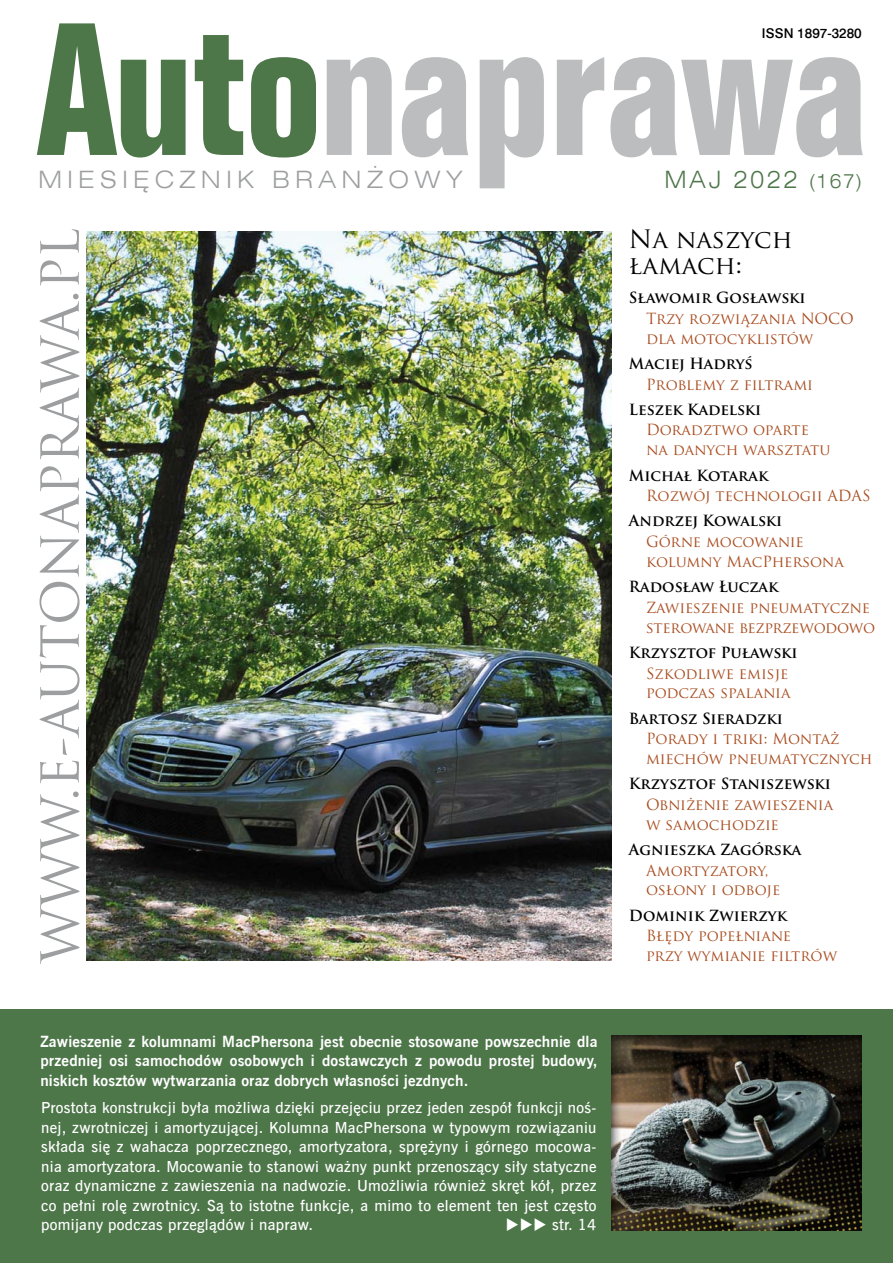
<style>
.page{position:relative;width:893px;height:1263px;background:#fff}
.page>*{position:absolute;margin:0;border:0;box-sizing:border-box;transform-origin:0 0}
.t1{font:184.5px "Folio Bd Cn EU";letter-spacing:-.02em;color:#bbbdbe}
.t2{font:51px "Trajan Pro";letter-spacing:-.015em;color:#9c9e9f}
.t3{font:24.75px/25.5px "Trajan Pro";color:#000}
.t4{font:24px "Swis 721 Lt Ex EU";letter-spacing:.21em;color:#9c9e9f}
.t5{font:24px "Swis 721 Lt Ex EU";letter-spacing:.11em;color:#4d7649;scale:.92 1}
.t6{font:15.3px/19.5px "News Goth Dm EU";letter-spacing:.02em;color:#fff;text-align:justify}
.t7{font:700 15.3px/19.5px "News Goth EU";letter-spacing:.01em;color:#fff;text-align:justify}
.t8{font:15px/19.8px "Trajan Pro";color:#a94d20}
.t9{font:700 15px "Trajan Pro";color:#000}
.t10{font:15px/19.8px "Trajan Pro";letter-spacing:-.02em;color:#a94d20}
.t11{font:13.5px "Swis 721 Md EU";color:#000}
.s1{color:#4d7649}
.s2{font-size:19.5px}
</style>
<div class="page">
<div style="left:0;top:1010px;width:893px;height:253px;background:#4d7649"></div>
<img style="left:86px;top:232px;width:525px;height:728px">
<div style="left:608px;top:1033px;width:254px;height:198px;background:#000;opacity:.75"></div>
<h1 class="t1" style="left:37px;top:-27px;width:834px"><span class="s1">Auto</span>naprawa</h1>
<p class="t11" style="left:762px;top:25px;width:101px">ISSN 1897-3280</p>
<h3 class="t4" style="left:38px;top:165px;width:427px">MIESIĘCZNIK BRANŻOWY</h3>
<h3 class="t5" style="left:664px;top:165px;width:216px">MAJ 2022 <span class="s2">(167)</span></h3>
<h2 class="t2" style="left:28px;top:963px;width:737px;rotate:-90deg">WWW.E-AUTONAPRAWA.PL</h2>
<h3 class="t3" style="left:629px;top:226px;width:165px">Na naszych łamach:</h3>
<p class="t9" style="left:629px;top:288px;width:178px">Sławomir Gosławski</p>
<p class="t8" style="left:646px;top:308px;width:209px">Trzy rozwiązania NOCO dla motocyklistów</p>
<p class="t9" style="left:629px;top:354px;width:125px">Maciej Hadryś</p>
<p class="t8" style="left:646px;top:374px;width:169px">Problemy z filtrami</p>
<p class="t9" style="left:629px;top:400px;width:134px">Leszek Kadelski</p>
<p class="t8" style="left:646px;top:420px;width:186px">Doradztwo oparte na danych warsztatu</p>
<p class="t9" style="left:629px;top:466px;width:141px">Michał Kotarak</p>
<p class="t8" style="left:646px;top:486px;width:226px">Rozwój technologii ADAS</p>
<p class="t9" style="left:629px;top:512px;width:155px">Andrzej Kowalski</p>
<p class="t8" style="left:646px;top:532px;width:199px">Górne mocowanie kolumny MacPhersona</p>
<p class="t9" style="left:629px;top:577px;width:151px">Radosław Łuczak</p>
<p class="t10" style="left:646px;top:597px;width:231px">Zawieszenie pneumatyczne sterowane bezprzewodowo</p>
<p class="t9" style="left:629px;top:643px;width:170px">Krzysztof Puławski</p>
<p class="t8" style="left:646px;top:663px;width:146px">Szkodliwe emisje podczas spalania</p>
<p class="t9" style="left:629px;top:709px;width:155px">Bartosz Sieradzki</p>
<p class="t8" style="left:646px;top:729px;width:228px">Porady i triki: Montaż miechów pneumatycznych</p>
<p class="t9" style="left:629px;top:774px;width:203px">Krzysztof Staniszewski</p>
<p class="t8" style="left:646px;top:794px;width:189px">Obniżenie zawieszenia w samochodzie</p>
<p class="t9" style="left:629px;top:840px;width:174px">Agnieszka Zagórska</p>
<p class="t10" style="left:646px;top:860px;width:136px">Amortyzatory, osłony i odboje</p>
<p class="t9" style="left:629px;top:906px;width:160px">Dominik Zwierzyk</p>
<p class="t8" style="left:646px;top:926px;width:193px">Błędy popełniane<br>przy wymianie filtrów</p>
<p class="t7" style="left:40px;top:1032px;width:559px">Zawieszenie z kolumnami MacPhersona jest obecnie stosowane powszechnie dla przedniej osi samochodów osobowych i dostawczych z powodu prostej budowy, niskich kosztów wytwarzania oraz dobrych własności jezdnych.</p>
<p class="t6" style="left:41px;top:1098px;width:557px">Prostota konstrukcji była możliwa dzięki przejęciu przez jeden zespół funkcji noś&shy;nej, zwrotniczej i amortyzującej. Kolumna MacPhersona w typowym rozwiązaniu składa się z wahacza poprzecznego, amortyzatora, sprężyny i górnego mocowa&shy;nia amortyzatora. Mocowanie to stanowi ważny punkt przenoszący siły statyczne oraz dynamiczne z zawieszenia na nadwozie. Umożliwia również skręt kół, przez co pełni rolę zwrotnicy. Są to istotne funkcje, a mimo to element ten jest często pomijany podczas przeglądów i napraw.</p>
<p class="t6" style="left:506px;top:1216px;width:92px">◆◆◆ str. 14</p>
</div>
